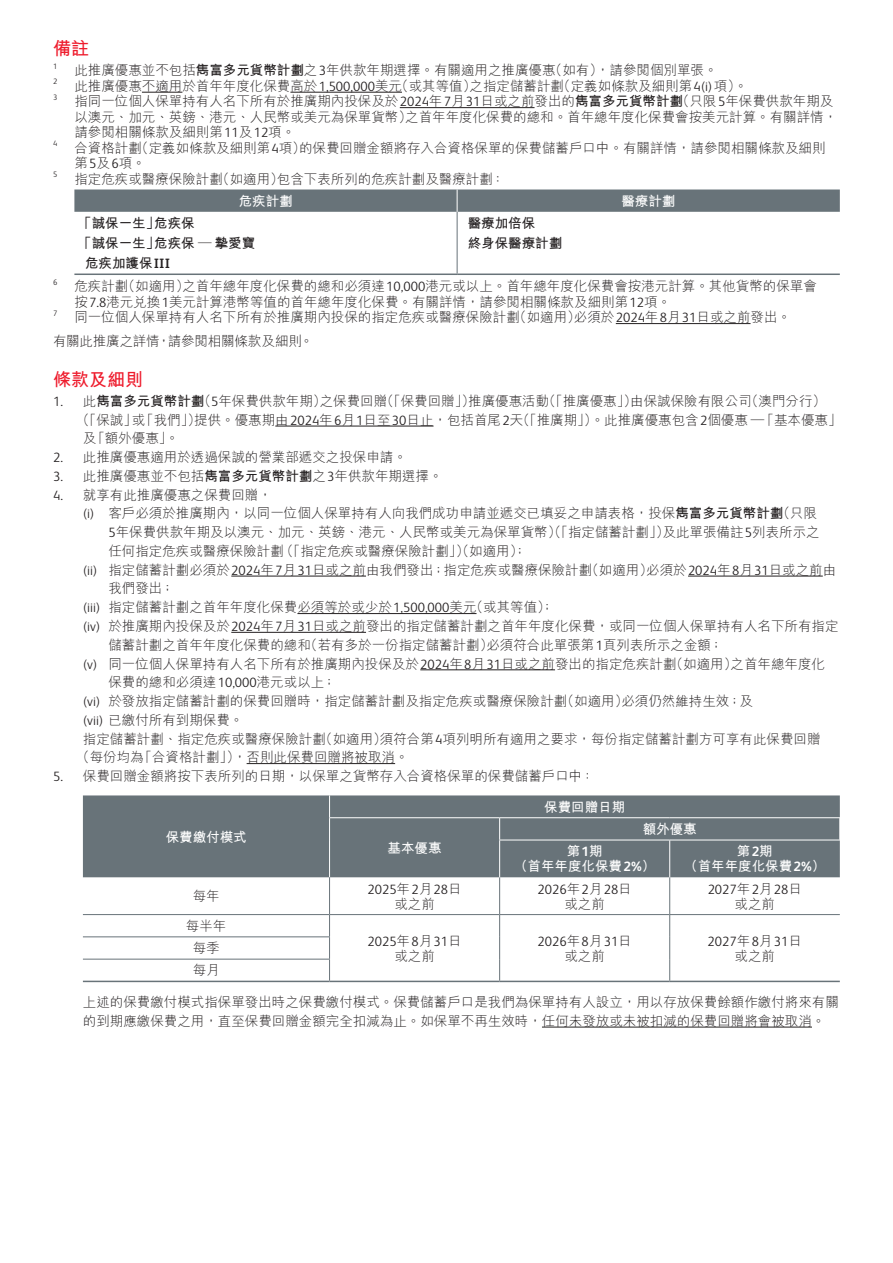
<style>
.page{position:relative;width:893px;height:1263px;background:#fff}
.page>*{position:absolute;margin:0;border:0;box-sizing:border-box;transform-origin:0 0}
.t1{font:700 18px "M Hei HK";color:#ee1b2c}
.t2{font:300 13.5px/15.5px "M Hei HK";color:#231f20}
.t3{font:300 13.5px "FS Albert Pro";color:#231f20}
.t4{font:700 13.5px/15px "M Hei HK";color:#fff;text-align:center}
.t5{font:700 13.5px/20.1px "M Hei HK";color:#231f20}
.t6{font:300 7.8px "FS Albert Pro";color:#231f20}
.s1{font-weight:700}
.s2{font-family:"FS Albert Pro"}
.s3{font-family:"M Hei HK"}
</style>
<div class="page">
<hr style="left:142px;top:92px;width:40px;height:1px;background:#231f20">
<hr style="left:290px;top:92px;width:112px;height:1px;background:#231f20">
<hr style="left:400px;top:107px;width:134px;height:1px;background:#231f20">
<hr style="left:616px;top:323px;width:134px;height:1px;background:#231f20">
<hr style="left:275px;top:426px;width:159px;height:1px;background:#231f20">
<hr style="left:231px;top:576px;width:135px;height:1px;background:#231f20">
<hr style="left:688px;top:576px;width:135px;height:1px;background:#231f20">
<hr style="left:297px;top:613px;width:179px;height:1px;background:#231f20">
<hr style="left:231px;top:632px;width:135px;height:1px;background:#231f20">
<hr style="left:420px;top:669px;width:135px;height:1px;background:#231f20">
<hr style="left:247px;top:763px;width:148px;height:1px;background:#231f20">
<hr style="left:542px;top:1027px;width:270px;height:1px;background:#231f20">
<hr style="left:457px;top:212px;width:1px;height:61px;background:#687379">
<svg style="left:74px;top:189px;width:766px;height:23px;background:#6c777d"></svg>
<hr style="left:74px;top:273px;width:383px;height:2px;background:#687379">
<hr style="left:457px;top:273px;width:383px;height:2px;background:#687379">
<div style="left:83px;top:795px;width:757px;height:82px;background:#687379"></div>
<svg style="left:329px;top:795px;width:1px;height:45px"></svg>
<hr style="left:329px;top:840px;width:1px;height:37px;background:#fff">
<hr style="left:329px;top:877px;width:1px;height:37px;background:#687379">
<hr style="left:499px;top:877px;width:1px;height:37px;background:#687379">
<hr style="left:83px;top:914px;width:247px;height:1px;background:#687379">
<hr style="left:330px;top:914px;width:170px;height:1px;background:#687379">
<hr style="left:500px;top:914px;width:170px;height:1px;background:#687379">
<hr style="left:670px;top:914px;width:170px;height:1px;background:#687379">
<svg style="left:499px;top:915px;width:1px;height:66px"></svg>
<hr style="left:330px;top:981px;width:170px;height:1px;background:#687379">
<hr style="left:500px;top:981px;width:170px;height:1px;background:#687379">
<hr style="left:670px;top:981px;width:170px;height:1px;background:#687379">
<hr style="left:83px;top:936px;width:247px;height:1px;background:#687379">
<hr style="left:83px;top:959px;width:247px;height:1px;background:#687379">
<svg style="left:329px;top:915px;width:1px;height:66px"></svg>
<hr style="left:83px;top:981px;width:247px;height:1px;background:#687379">
<hr style="left:669px;top:877px;width:1px;height:37px;background:#687379">
<svg style="left:669px;top:915px;width:1px;height:66px"></svg>
<hr style="left:329px;top:817px;width:171px;height:1px;background:#fff">
<hr style="left:500px;top:817px;width:170px;height:1px;background:#fff">
<hr style="left:670px;top:817px;width:170px;height:1px;background:#fff">
<hr style="left:499px;top:840px;width:171px;height:1px;background:#fff">
<hr style="left:499px;top:840px;width:1px;height:37px;background:#fff">
<hr style="left:669px;top:840px;width:1px;height:37px;background:#fff">
<hr style="left:670px;top:840px;width:170px;height:1px;background:#fff">
<svg style="left:499px;top:818px;width:1px;height:22px"></svg>
<svg style="left:839px;top:818px;width:1px;height:22px"></svg>
<h1 class="t1" style="left:53px;top:36px;width:37px">備註</h1>
<p class="t6" style="left:53px;top:61px;width:6px">1</p>
<p class="t2" style="left:74px;top:62px;width:645px">此推廣優惠並不包括<span class="s1">雋富多元貨幣計劃</span>之<span class="s2">3</span>年供款年期選擇。有關適用之推廣優惠（如有），請參閱個別單張。</p>
<p class="t6" style="left:53px;top:76px;width:6px">2</p>
<p class="t2" style="left:74px;top:78px;width:675px">此推廣優惠不適用於首年年度化保費高於<span class="s2">1,500,000</span>美元（或其等值）之指定儲蓄計劃（定義如條款及細則第<span class="s2">4(i)</span>項）。</p>
<p class="t6" style="left:53px;top:92px;width:6px">3</p>
<p class="t2" style="left:74px;top:93px;width:764px">指同一位個人保單持有人名下所有於推廣期內投保及於<span class="s2">2024</span>年<span class="s2">7</span>月<span class="s2">31</span>日或之前發出的<span class="s1">雋富多元貨幣計劃</span>（只限<span class="s2">5</span>年保費供款年期及以澳元、加元、英鎊、港元、人民幣或美元為保單貨幣）之首年年度化保費的總和。首年總年度化保費會按美元計算。有關詳情，請參閱相關條款及細則第<span class="s2">11</span>及<span class="s2">12</span>項。</p>
<p class="t6" style="left:53px;top:138px;width:6px">4</p>
<p class="t2" style="left:74px;top:139px;width:753px">合資格計劃（定義如條款及細則第<span class="s2">4</span>項）的保費回贈金額將存入合資格保單的保費儲蓄戶口中。有關詳情，請參閱相關條款及細則第<span class="s2">5</span>及<span class="s2">6</span>項。</p>
<p class="t6" style="left:53px;top:169px;width:6px">5</p>
<p class="t2" style="left:74px;top:170px;width:432px">指定危疾或醫療保險計劃（如適用）包含下表所列的危疾計劃及醫療計劃：</p>
<p class="t4" style="left:239px;top:192px;width:55px">危疾計劃</p>
<p class="t4" style="left:621px;top:192px;width:55px">醫療計劃</p>
<p class="t5" style="left:78px;top:212px;width:118px">「誠保一生」危疾保</p>
<p class="t5" style="left:78px;top:232px;width:178px">「誠保一生」危疾保 — 摯愛寶</p>
<p class="t5" style="left:85px;top:252px;width:87px">危疾加護保<span class="s2">III</span></p>
<p class="t5" style="left:468px;top:212px;width:96px">醫療加倍保<br>終身保醫療計劃</p>
<p class="t6" style="left:53px;top:277px;width:6px">6</p>
<p class="t2" style="left:74px;top:278px;width:744px">危疾計劃（如適用）之首年總年度化保費的總和必須達<span class="s2">10,000</span>港元或以上。首年總年度化保費會按港元計算。其他貨幣的保單會按<span class="s2">7.8</span>港元兌換<span class="s2">1</span>美元計算港幣等值的首年總年度化保費。有關詳情，請參閱相關條款及細則第<span class="s2">12</span>項。</p>
<p class="t6" style="left:53px;top:308px;width:6px">7</p>
<p class="t2" style="left:53px;top:305px;width:739px;line-height:23.7px;text-indent:21px">同一位個人保單持有人名下所有於推廣期內投保的指定危疾或醫療保險計劃（如適用）必須於<span class="s2">2024</span>年<span class="s2">8</span>月<span class="s2">31</span>日或之前發出。有關此推廣之詳情，請參閱相關條款及細則。</p>
<h1 class="t1" style="left:53px;top:366px;width:91px">條款及細則</h1>
<p class="t2" style="left:53px;top:393px;width:774px"><span class="s2">1.</span> 此<span class="s1">雋富多元貨幣計劃</span>（<span class="s2">5</span>年保費供款年期）之保費回贈（「保費回贈」）推廣優惠活動（「推廣優惠」）由保誠保險有限公司（澳門分行）</p>
<p class="t2" style="left:76px;top:411px;width:767px">（「保誠」或「我們」）提供。優惠期由<span class="s2">2024</span>年<span class="s2">6</span>月<span class="s2">1</span>日至<span class="s2">30</span>日止，包括首尾<span class="s2">2</span>天（「推廣期」）。此推廣優惠包含<span class="s2">2</span>個優惠 —「基本優惠」</p>
<p class="t2" style="left:83px;top:430px;width:98px">及「額外優惠」。</p>
<p class="t2" style="left:53px;top:449px;width:355px"><span class="s2">2.</span> 此推廣優惠適用於透過保誠的營業部遞交之投保申請。</p>
<p class="t2" style="left:53px;top:468px;width:391px"><span class="s2">3.</span> 此推廣優惠並不包括<span class="s1">雋富多元貨幣計劃</span>之<span class="s2">3</span>年供款年期選擇。</p>
<p class="t2" style="left:53px;top:486px;width:220px"><span class="s2">4.</span> 就享有此推廣優惠之保費回贈，</p>
<p class="t2" style="left:83px;top:505px;width:736px"><span class="s2">(i)</span> 客戶必須於推廣期內，以同一位個人保單持有人向我們成功申請並遞交已填妥之申請表格，投保<span class="s1">雋富多元貨幣計劃</span>（只限</p>
<p class="t2" style="left:108px;top:524px;width:713px"><span class="s2">5</span>年保費供款年期及以澳元、加元、英鎊、港元、人民幣或美元為保單貨幣）（「指定儲蓄計劃」）及此單張備註<span class="s2">5</span>列表所示之</p>
<p class="t2" style="left:108px;top:543px;width:420px">任何指定危疾或醫療保險計劃（「指定危疾或醫療保險計劃」）（如適用）；</p>
<p class="t2" style="left:83px;top:561px;width:755px"><span class="s2">(ii)</span> 指定儲蓄計劃必須於<span class="s2">2024</span>年<span class="s2">7</span>月<span class="s2">31</span>日或之前由我們發出；指定危疾或醫療保險計劃（如適用）必須於<span class="s2">2024</span>年<span class="s2">8</span>月<span class="s2">31</span>日或之前由</p>
<p class="t2" style="left:108px;top:580px;width:67px">我們發出；</p>
<p class="t2" style="left:83px;top:599px;width:473px"><span class="s2">(iii)</span> 指定儲蓄計劃之首年年度化保費必須等於或少於<span class="s2">1,500,000</span>美元（或其等值）；</p>
<p class="t2" style="left:83px;top:618px;width:757px"><span class="s2">(iv)</span> 於推廣期內投保及於<span class="s2">2024</span>年<span class="s2">7</span>月<span class="s2">31</span>日或之前發出的指定儲蓄計劃之首年年度化保費，或同一位個人保單持有人名下所有指定</p>
<p class="t2" style="left:108px;top:636px;width:616px">儲蓄計劃之首年年度化保費的總和（若有多於一份指定儲蓄計劃）必須符合此單張第<span class="s2">1</span>頁列表所示之金額；</p>
<p class="t2" style="left:83px;top:655px;width:744px"><span class="s2">(v)</span> 同一位個人保單持有人名下所有於推廣期內投保及於<span class="s2">2024</span>年<span class="s2">8</span>月<span class="s2">31</span>日或之前發出的指定危疾計劃（如適用）之首年總年度化</p>
<p class="t2" style="left:108px;top:674px;width:229px">保費的總和必須達<span class="s2">10,000</span>港元或以上；</p>
<p class="t2" style="left:83px;top:693px;width:672px"><span class="s2">(vi)</span> 於發放指定儲蓄計劃的保費回贈時，指定儲蓄計劃及指定危疾或醫療保險計劃（如適用）必須仍然維持生效；及</p>
<p class="t2" style="left:83px;top:711px;width:162px"><span class="s2">(vii)</span> 已繳付所有到期保費。</p>
<p class="t2" style="left:83px;top:730px;width:739px">指定儲蓄計劃、指定危疾或醫療保險計劃（如適用）須符合第<span class="s2">4</span>項列明所有適用之要求，每份指定儲蓄計劃方可享有此保費回贈</p>
<p class="t2" style="left:76px;top:749px;width:334px">（每份均為「合資格計劃」），否則此保費回贈將被取消。</p>
<p class="t2" style="left:53px;top:768px;width:543px"><span class="s2">5.</span> 保費回贈金額將按下表所列的日期，以保單之貨幣存入合資格保單的保費儲蓄戶口中：</p>
<p class="t4" style="left:166px;top:828px;width:82px">保費繳付模式</p>
<p class="t2" style="left:193px;top:888px;width:28px">每年</p>
<p class="t2" style="left:186px;top:918px;width:42px">每半年</p>
<p class="t4" style="left:388px;top:839px;width:55px">基本優惠</p>
<p class="t3" style="left:367px;top:880px;width:96px">2025<span class="s3">年</span>2<span class="s3">月</span>28<span class="s3">日</span></p>
<p class="t2" style="left:394px;top:895px;width:42px">或之前</p>
<p class="t4" style="left:544px;top:798px;width:82px">保費回贈日期</p>
<p class="t4" style="left:643px;top:820px;width:55px">額外優惠</p>
<p class="t4" style="left:514px;top:843px;width:143px">第<span class="s2">1</span>期<br>（首年年度化保費<span class="s2">2%</span>）</p>
<p class="t4" style="left:684px;top:843px;width:143px">第<span class="s2">2</span>期<br>（首年年度化保費<span class="s2">2%</span>）</p>
<p class="t3" style="left:538px;top:880px;width:96px">2026<span class="s3">年</span>2<span class="s3">月</span>28<span class="s3">日</span></p>
<p class="t2" style="left:564px;top:895px;width:42px">或之前</p>
<p class="t3" style="left:708px;top:880px;width:96px">2027<span class="s3">年</span>2<span class="s3">月</span>28<span class="s3">日</span></p>
<p class="t2" style="left:734px;top:895px;width:42px">或之前</p>
<p class="t3" style="left:367px;top:932px;width:96px">2025<span class="s3">年</span>8<span class="s3">月</span>31<span class="s3">日</span></p>
<p class="t2" style="left:394px;top:947px;width:42px">或之前</p>
<p class="t3" style="left:538px;top:932px;width:96px">2026<span class="s3">年</span>8<span class="s3">月</span>31<span class="s3">日</span></p>
<p class="t2" style="left:564px;top:947px;width:42px">或之前</p>
<p class="t3" style="left:708px;top:932px;width:96px">2027<span class="s3">年</span>8<span class="s3">月</span>31<span class="s3">日</span></p>
<p class="t2" style="left:734px;top:947px;width:42px">或之前</p>
<p class="t2" style="left:193px;top:936px;width:28px;line-height:22.2px">每季每月</p>
<p class="t2" style="left:83px;top:992px;width:758px;line-height:18.8px">上述的保費繳付模式指保單發出時之保費繳付模式。保費儲蓄戶口是我們為保單持有人設立，用以存放保費餘額作繳付將來有關的到期應繳保費之用，直至保費回贈金額完全扣減為止。如保單不再生效時，任何未發放或未被扣減的保費回贈將會被取消。</p>
</div>
